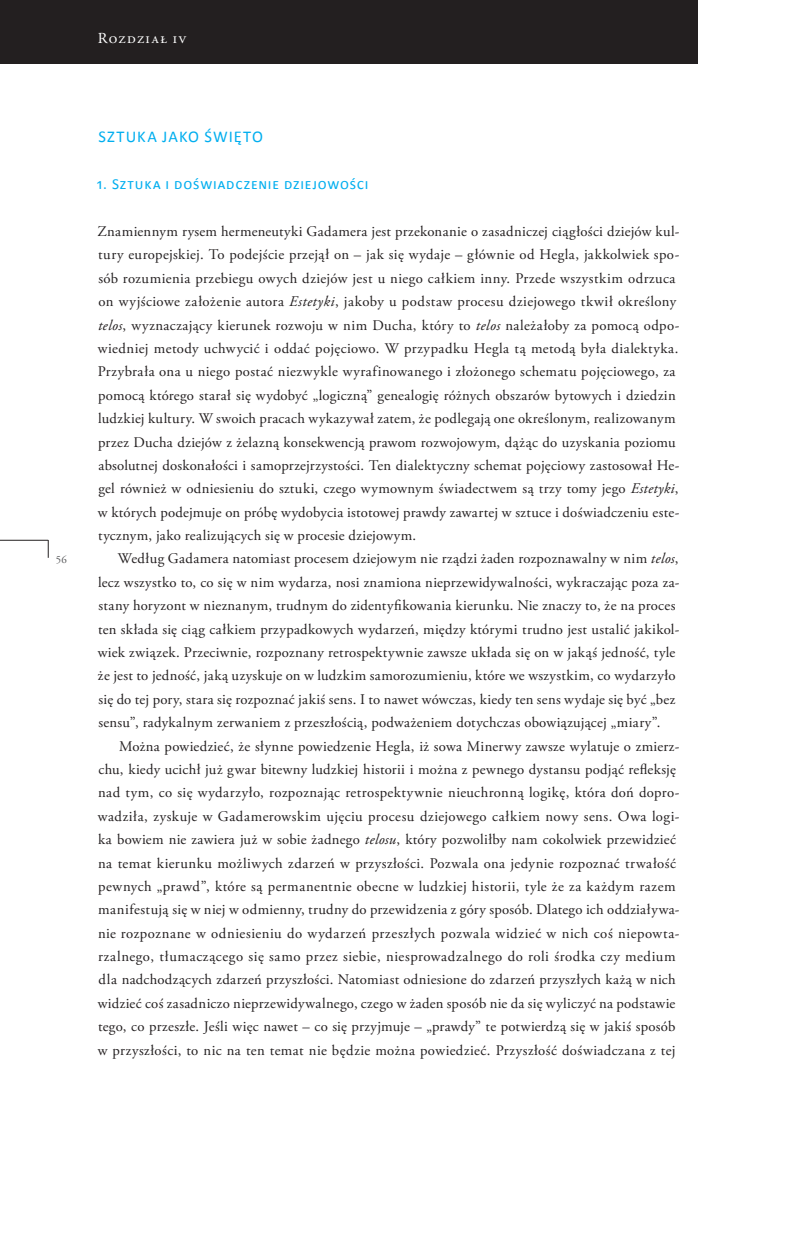
<style>
.page{position:relative;width:791px;height:1246px;background:#fff}
.page>*{position:absolute;margin:0;border:0;box-sizing:border-box;transform-origin:0 0}
.t1{font:16.5px "Calibri";letter-spacing:.065em;color:#00aeef}
.t2{font:15.3px "Calibri";letter-spacing:.055em;color:#00aeef}
.t3{font:15.3px "Adobe Garamond Pro";letter-spacing:.09em;color:#fff}
.t4{font:14.7px/23.4px "Adobe Garamond Pro";letter-spacing:.02em;color:#231f20}
.t5{font:10.8px "Adobe Garamond Pro";color:#57585a}
.s1{font-style:italic}
</style>
<div class="page">
<hr style="left:0;top:540px;width:48px;height:1px;background:#231f20">
<svg style="left:48px;top:540px;width:1px;height:18px"></svg>
<div style="left:0;top:0;width:697px;height:63px;background:#231f20"></div>
<p class="t3" style="left:98px;top:29px;width:89px">Rozdział iv</p>
<p class="t5" style="left:56px;top:553px;width:12px">56</p>
<p class="t1" style="left:98px;top:127px;width:166px">SZTUKA JAKO ŚWIĘTO</p>
<p class="t2" style="left:97px;top:174px;width:273px">1. Sztuka i doświadczenie dziejowości</p>
<p class="t4" style="left:97px;top:220px;width:583px">Znamiennym rysem hermeneutyki Gadamera jest przekonanie o zasadniczej ciągłości dziejów kul&shy;tury europejskiej. To podejście przejął on – jak się wydaje – głównie od Hegla, jakkolwiek spo&shy;sób rozumienia przebiegu owych dziejów jest u niego całkiem inny. Przede wszystkim odrzuca on wyjściowe założenie autora <span class="s1">Estetyki</span>, jakoby u podstaw procesu dziejowego tkwił określony <span class="s1">telos</span>, wyznaczający kierunek rozwoju w nim Ducha, który to <span class="s1">telos</span> należałoby za pomocą odpo&shy;wiedniej metody uchwycić i oddać pojęciowo. W przypadku Hegla tą metodą była dialektyka.</p>
<p class="t4" style="left:98px;top:360px;width:583px">Przybrała ona u niego postać niezwykle wyrafinowanego i złożonego schematu pojęciowego, za pomocą którego starał się wydobyć „logiczną” genealogię różnych obszarów bytowych i dziedzin ludzkiej kultury. W swoich pracach wykazywał zatem, że podlegają one określonym, realizowanym przez Ducha dziejów z żelazną konsekwencją prawom rozwojowym, dążąc do uzyskania poziomu absolutnej doskonałości i samoprzejrzystości. Ten dialektyczny schemat pojęciowy zastosował He&shy;gel również w odniesieniu do sztuki, czego wymownym świadectwem są trzy tomy jego <span class="s1">Estetyki</span>,</p>
<p class="t4" style="left:98px;top:501px;width:583px">w których podejmuje on próbę wydobycia istotowej prawdy zawartej w sztuce i doświadczeniu este&shy;tycznym, jako realizujących się w procesie dziejowym.</p>
<p class="t4" style="left:98px;top:548px;width:583px;text-indent:20px">Według Gadamera natomiast procesem dziejowym nie rządzi żaden rozpoznawalny w nim <span class="s1">telos</span>, lecz wszystko to, co się w nim wydarza, nosi znamiona nieprzewidywalności, wykraczając poza za&shy;stany horyzont w nieznanym, trudnym do zidentyfikowania kierunku. Nie znaczy to, że na proces ten składa się ciąg całkiem przypadkowych wydarzeń, między którymi trudno jest ustalić jakikol&shy;wiek związek. Przeciwnie, rozpoznany retrospektywnie zawsze układa się on w jakąś jedność, tyle że jest to jedność, jaką uzyskuje on w ludzkim samorozumieniu, które we wszystkim, co wydarzyło się do tej pory, stara się rozpoznać jakiś sens. I to nawet wówczas, kiedy ten sens wydaje się być „bez sensu”, radykalnym zerwaniem z przeszłością, podważeniem dotychczas obowiązującej „miary”.</p>
<p class="t4" style="left:98px;top:735px;width:583px;text-indent:21px">Można powiedzieć, że słynne powiedzenie Hegla, iż sowa Minerwy zawsze wylatuje o zmierz&shy;chu, kiedy ucichł już gwar bitewny ludzkiej historii i można z pewnego dystansu podjąć refleksję nad tym, co się wydarzyło, rozpoznając retrospektywnie nieuchronną logikę, która doń dopro&shy;wadziła, zyskuje w Gadamerowskim ujęciu procesu dziejowego całkiem nowy sens. Owa logi&shy;ka bowiem nie zawiera już w sobie żadnego <span class="s1">telosu</span>, który pozwoliłby nam cokolwiek przewidzieć na temat kierunku możliwych zdarzeń w przyszłości. Pozwala ona jedynie rozpoznać trwałość pewnych „prawd”, które są permanentnie obecne w ludzkiej historii, tyle że za każdym razem manifestują się w niej w odmienny, trudny do przewidzenia z góry sposób. Dlatego ich oddziaływa&shy;nie rozpoznane w odniesieniu do wydarzeń przeszłych pozwala widzieć w nich coś niepowta&shy;rzalnego, tłumaczącego się samo przez siebie, niesprowadzalnego do roli środka czy medium dla nadchodzących zdarzeń przyszłości. Natomiast odniesione do zdarzeń przyszłych każą w nich widzieć coś zasadniczo nieprzewidywalnego, czego w żaden sposób nie da się wyliczyć na podstawie tego, co przeszłe. Jeśli więc nawet – co się przyjmuje – „prawdy” te potwierdzą się w jakiś sposób</p>
<p class="t4" style="left:98px;top:1039px;width:579px">w przyszłości, to nic na ten temat nie będzie można powiedzieć. Przyszłość doświadczana z tej</p>
</div>
